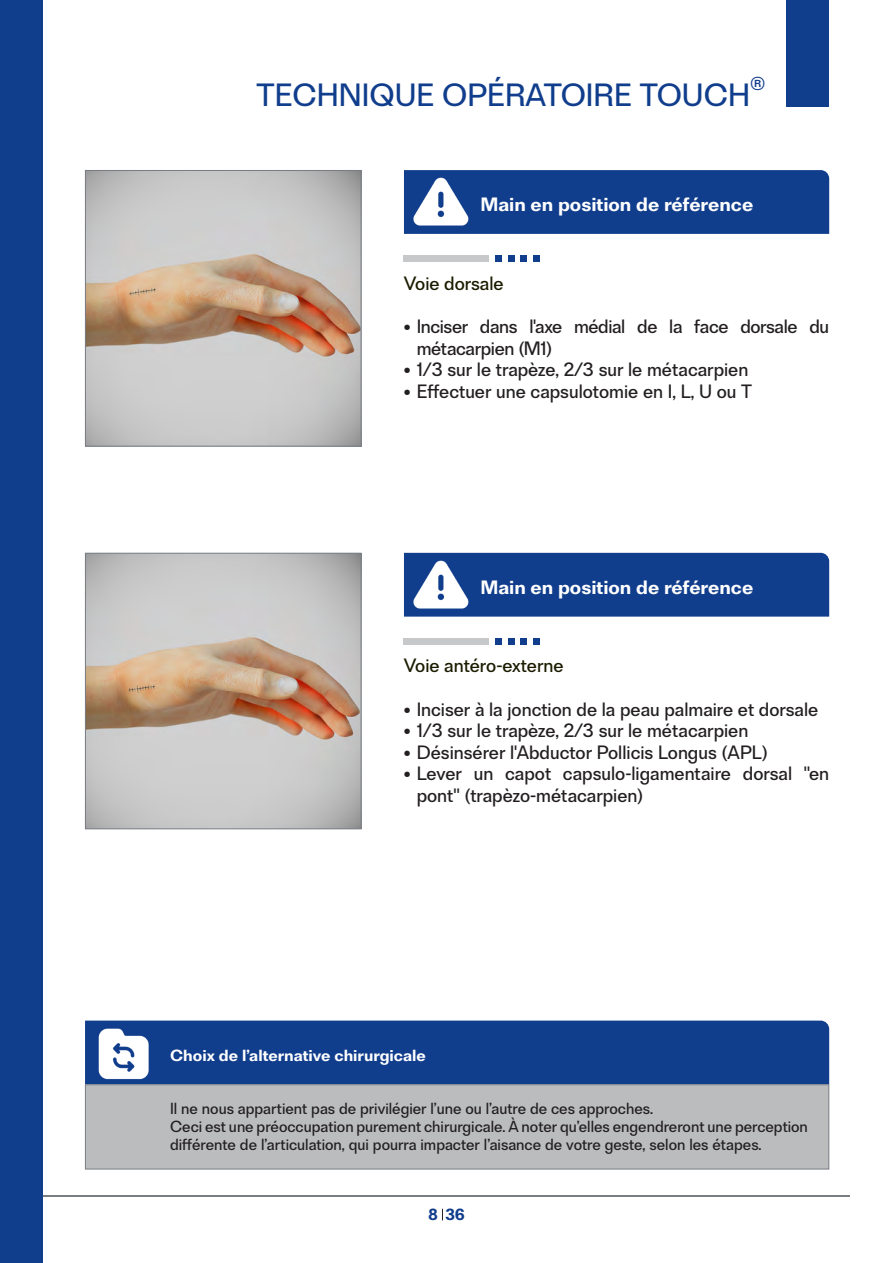
<style>
.page{position:relative;width:893px;height:1263px;background:#fff}
.page>*{position:absolute;margin:0;border:0;box-sizing:border-box;transform-origin:0 0}
.t1{font:30px "Brut Grotesque";color:#103d8c}
.t2{font:18px/21.6px "Brut Grotesque";color:#231f20}
.t3{font:18px/21.6px "Brut Grotesque";letter-spacing:-.02em;color:#231f20}
.t4{font:700 18px "Brut Grotesque";color:#fff}
.t5{font:18px "Brut Grotesque";color:#1b1b00}
.t6{font:17.55px "Brut Grotesque";color:#103d8c}
.t7{font:15px/18px "Brut Grotesque";color:#231f20}
.t8{font:700 15px "Brut Grotesque";color:#fff}
.t9{font:700 15px "Brut Grotesque";color:#103d8c}
</style>
<div class="page">
<div style="left:787px;top:0;width:42px;height:106px;background:#103d8c"></div>
<hr style="left:43px;top:1195px;width:807px;height:1px;background:#787d83">
<div style="left:0;top:0;width:43px;height:1263px;background:#103d8c"></div>
<svg style="left:508px;top:255px;width:6px;height:6px"></svg>
<svg style="left:521px;top:255px;width:6px;height:6px"></svg>
<div style="left:533px;top:255px;width:7px;height:6px;background:#103d8c"></div>
<div style="left:495px;top:255px;width:7px;height:6px;background:#103d8c"></div>
<div style="left:404px;top:255px;width:85px;height:6px;background:#c7c8ca"></div>
<svg style="left:508px;top:638px;width:6px;height:6px"></svg>
<svg style="left:521px;top:638px;width:6px;height:6px"></svg>
<div style="left:533px;top:638px;width:7px;height:6px;background:#103d8c"></div>
<div style="left:495px;top:638px;width:7px;height:6px;background:#103d8c"></div>
<div style="left:404px;top:638px;width:85px;height:6px;background:#c7c8ca"></div>
<div style="left:85px;top:1020px;width:744px;height:64px;background:#103d8c"></div>
<div style="left:85px;top:1084px;width:744px;height:85px;background:#babcbd;border:1px solid #787d83"></div>
<div style="left:404px;top:170px;width:425px;height:64px;background:#103d8c"></div>
<div style="left:404px;top:553px;width:425px;height:64px;background:#103d8c"></div>
<img style="left:87px;top:172px;width:272px;height:272px">
<div style="left:85px;top:170px;width:276px;height:276px;border:1px solid #787d83"></div>
<img style="left:87px;top:555px;width:272px;height:272px">
<div style="left:85px;top:553px;width:276px;height:276px;border:1px solid #787d83"></div>
<img style="left:412px;top:175px;width:58px;height:52px">
<img style="left:412px;top:558px;width:58px;height:52px">
<img style="left:97px;top:1026px;width:55px;height:55px">
<p class="t1" style="left:257px;top:76px;width:495px">TECHNIQUE OPÉRATOIRE TOUCH</p>
<p class="t6" style="left:750px;top:73px;width:17px">®</p>
<p class="t4" style="left:480px;top:193px;width:274px">Main en position de référence</p>
<p class="t5" style="left:404px;top:272px;width:101px">Voie dorsale</p>
<p class="t3" style="left:417px;top:315px;width:414px;text-indent:-13px">• Inciser dans l'axe médial de la face dorsale du métacarpien (M1)</p>
<p class="t2" style="left:404px;top:359px;width:346px">• 1/3 sur le trapèze, 2/3 sur le métacarpien</p>
<p class="t2" style="left:404px;top:380px;width:350px">• Effectuer une capsulotomie en I, L, U ou T</p>
<p class="t4" style="left:480px;top:575px;width:274px">Main en position de référence</p>
<p class="t5" style="left:404px;top:654px;width:161px">Voie antéro-externe</p>
<p class="t2" style="left:404px;top:698px;width:416px">• Inciser à la jonction de la peau palmaire et dorsale</p>
<p class="t2" style="left:404px;top:720px;width:346px">• 1/3 sur le trapèze, 2/3 sur le métacarpien</p>
<p class="t2" style="left:404px;top:741px;width:365px">• Désinsérer l'Abductor Pollicis Longus (APL)</p>
<p class="t2" style="left:417px;top:763px;width:414px;text-indent:-13px">• Lever un capot capsulo-ligamentaire dorsal "en pont" (trapèzo-métacarpien)</p>
<p class="t8" style="left:170px;top:1046px;width:257px">Choix de l’alternative chirurgicale</p>
<p class="t7" style="left:170px;top:1100px;width:484px">Il ne nous appartient pas de privilégier l’une ou l’autre de ces approches.</p>
<p class="t7" style="left:170px;top:1118px;width:639px">Ceci est une préoccupation purement chirurgicale. À noter qu’elles engendreront une perception différente de l’articulation, qui pourra impacter l’aisance de votre geste, selon les étapes.</p>
<p class="t9" style="left:428px;top:1205px;width:37px">8 36</p>
</div>
